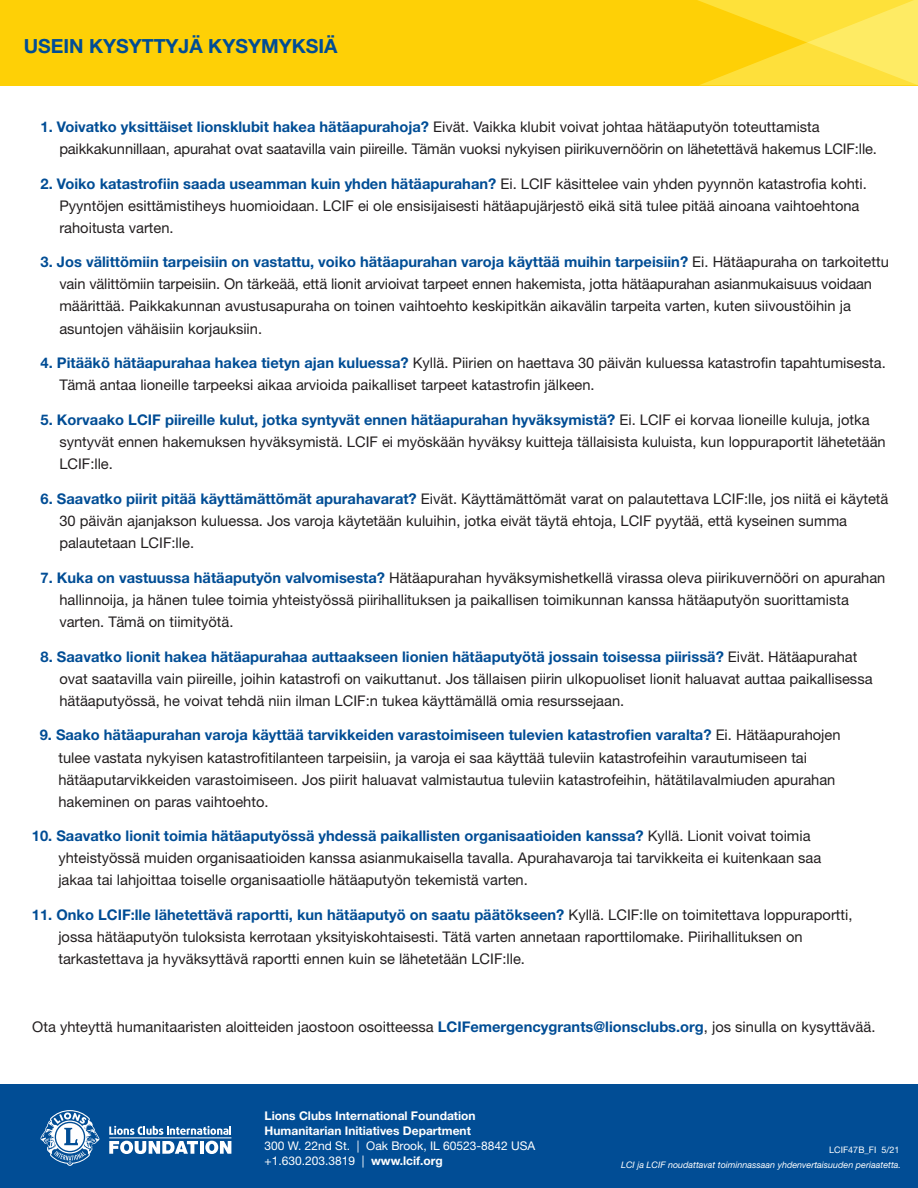
<style>
.page{position:relative;width:918px;height:1188px;background:#fff}
.page>*{position:absolute;margin:0;border:0;box-sizing:border-box;transform-origin:0 0}
.t1{font:700 19.5px "Helvetica Neue LT Std";color:#014d95}
.t2{font:14.7px/22px "Helvetica Neue LT Std";color:#231f20}
.t3{font:700 12px/15px "Helvetica Neue LT Std";color:#fff}
.t4{font:12px/15px "Helvetica Neue LT Std";color:#fff}
.t5{font:italic 9px "Helvetica Neue LT Std";color:#fff}
.t6{font:9px "Helvetica Neue LT Std";color:#fff}
.s1{font-weight:700;color:#014d95}
.s2{font-weight:700}
</style>
<div class="page">
<div style="left:0;top:0;width:918px;height:85px;background:#fed006"></div>
<div style="left:0;top:1084px;width:918px;height:104px;background:#014d95"></div>
<svg style="left:109px;top:1126px;width:122px;height:9px"></svg>
<svg style="left:109px;top:1141px;width:89px;height:13px"></svg>
<hr style="left:200px;top:1141px;width:4px;height:13px;background:#fff">
<svg style="left:205px;top:1141px;width:26px;height:13px"></svg>
<hr style="left:109px;top:1138px;width:122px;height:1px;background:#fff">
<svg style="left:41px;top:1110px;width:58px;height:56px"></svg>
<svg style="left:662px;top:0;width:256px;height:86px"></svg>
<h1 class="t1" style="left:24px;top:34px;width:315px">USEIN KYSYTTYJÄ KYSYMYKSIÄ</h1>
<p class="t2" style="left:59px;top:115px;width:819px;text-indent:-19px"><span class="s1">1. Voivatko yksittäiset lionsklubit hakea hätäapurahoja?</span> Eivät. Vaikka klubit voivat johtaa hätäaputyön toteuttamista paikkakunnillaan, apurahat ovat saatavilla vain piireille. Tämän vuoksi nykyisen piirikuvernöörin on lähetettävä hakemus LCIF:lle.</p>
<p class="t2" style="left:59px;top:172px;width:809px;text-indent:-19px"><span class="s1">2. Voiko katastrofiin saada useamman kuin yhden hätäapurahan?</span> Ei. LCIF käsittelee vain yhden pyynnön katastrofia kohti.<br>Pyyntöjen esittämistiheys huomioidaan. LCIF ei ole ensisijaisesti hätäapujärjestö eikä sitä tulee pitää ainoana vaihtoehtona rahoitusta varten.</p>
<p class="t2" style="left:59px;top:251px;width:831px;text-indent:-19px"><span class="s1">3. Jos välittömiin tarpeisiin on vastattu, voiko hätäapurahan varoja käyttää muihin tarpeisiin?</span> Ei. Hätäapuraha on tarkoitettu vain välittömiin tarpeisiin. On tärkeää, että lionit arvioivat tarpeet ennen hakemista, jotta hätäapurahan asianmukaisuus voidaan määrittää. Paikkakunnan avustusapuraha on toinen vaihtoehto keskipitkän aikavälin tarpeita varten, kuten siivoustöihin ja asuntojen vähäisiin korjauksiin.</p>
<p class="t2" style="left:59px;top:352px;width:828px;text-indent:-19px"><span class="s1">4. Pitääkö hätäapurahaa hakea tietyn ajan kuluessa?</span> Kyllä. Piirien on haettava 30 päivän kuluessa katastrofin tapahtumisesta.<br>Tämä antaa lioneille tarpeeksi aikaa arvioida paikalliset tarpeet katastrofin jälkeen.</p>
<p class="t2" style="left:59px;top:409px;width:828px;text-indent:-19px"><span class="s1">5. Korvaako LCIF piireille kulut, jotka syntyvät ennen hätäapurahan hyväksymistä?</span> Ei. LCIF ei korvaa lioneille kuluja, jotka syntyvät ennen hakemuksen hyväksymistä. LCIF ei myöskään hyväksy kuitteja tällaisista kuluista, kun loppuraportit lähetetään<br>LCIF:lle.</p>
<p class="t2" style="left:59px;top:487px;width:831px;text-indent:-19px"><span class="s1">6. Saavatko piirit pitää käyttämättömät apurahavarat?</span> Eivät. Käyttämättömät varat on palautettava LCIF:lle, jos niitä ei käytetä<br>30 päivän ajanjakson kuluessa. Jos varoja käytetään kuluihin, jotka eivät täytä ehtoja, LCIF pyytää, että kyseinen summa palautetaan LCIF:lle.</p>
<p class="t2" style="left:59px;top:566px;width:828px;text-indent:-19px"><span class="s1">7. Kuka on vastuussa hätäaputyön valvomisesta?</span> Hätäapurahan hyväksymishetkellä virassa oleva piirikuvernööri on apurahan hallinnoija, ja hänen tulee toimia yhteistyössä piirihallituksen ja paikallisen toimikunnan kanssa hätäaputyön suorittamista varten. Tämä on tiimityötä.</p>
<p class="t2" style="left:59px;top:645px;width:815px;text-indent:-19px"><span class="s1">8. Saavatko lionit hakea hätäapurahaa auttaakseen lionien hätäaputyötä jossain toisessa piirissä?</span> Eivät. Hätäapurahat ovat saatavilla vain piireille, joihin katastrofi on vaikuttanut. Jos tällaisen piirin ulkopuoliset lionit haluavat auttaa paikallisessa hätäaputyössä, he voivat tehdä niin ilman LCIF:n tukea käyttämällä omia resurssejaan.</p>
<p class="t2" style="left:58px;top:724px;width:784px;text-indent:-19px"><span class="s1">9. Saako hätäapurahan varoja käyttää tarvikkeiden varastoimiseen tulevien katastrofien varalta?</span> Ei. Hätäapurahojen tulee vastata nykyisen katastrofitilanteen tarpeisiin, ja varoja ei saa käyttää tuleviin katastrofeihin varautumiseen tai hätäaputarvikkeiden varastoimiseen. Jos piirit haluavat valmistautua tuleviin katastrofeihin, hätätilavalmiuden apurahan hakeminen on paras vaihtoehto.</p>
<p class="t2" style="left:58px;top:825px;width:765px;text-indent:-26px"><span class="s1">10. Saavatko lionit toimia hätäaputyössä yhdessä paikallisten organisaatioiden kanssa?</span> Kyllä. Lionit voivat toimia yhteistyössä muiden organisaatioiden kanssa asianmukaisella tavalla. Apurahavaroja tai tarvikkeita ei kuitenkaan saa jakaa tai lahjoittaa toiselle organisaatiolle hätäaputyön tekemistä varten.</p>
<p class="t2" style="left:58px;top:904px;width:796px;text-indent:-26px"><span class="s1">11. Onko LCIF:lle lähetettävä raportti, kun hätäaputyö on saatu päätökseen?</span> Kyllä. LCIF:lle on toimitettava loppuraportti, jossa hätäaputyön tuloksista kerrotaan yksityiskohtaisesti. Tätä varten annetaan raporttilomake. Piirihallituksen on tarkastettava ja hyväksyttävä raportti ennen kuin se lähetetään LCIF:lle.</p>
<p class="t2" style="left:32px;top:1015px;width:845px">Ota yhteyttä humanitaaristen aloitteiden jaostoon osoitteessa <span class="s1">LCIFemergencygrants@lionsclubs.org</span>, jos sinulla on kysyttävää.</p>
<p class="t3" style="left:265px;top:1108px;width:213px">Lions Clubs International Foundation<br>Humanitarian Initiatives Department</p>
<p class="t4" style="left:265px;top:1138px;width:272px">300 W. 22nd St. | Oak Brook, IL 60523-8842 USA +1.630.203.3819 | <span class="s2">www.lcif.org</span></p>
<p class="t6" style="left:829px;top:1144px;width:72px">LCIF47B_FI 5/21</p>
<p class="t5" style="left:621px;top:1159px;width:281px">LCI ja LCIF noudattavat toiminnassaan yhdenvertaisuuden periaatetta.</p>
</div>
